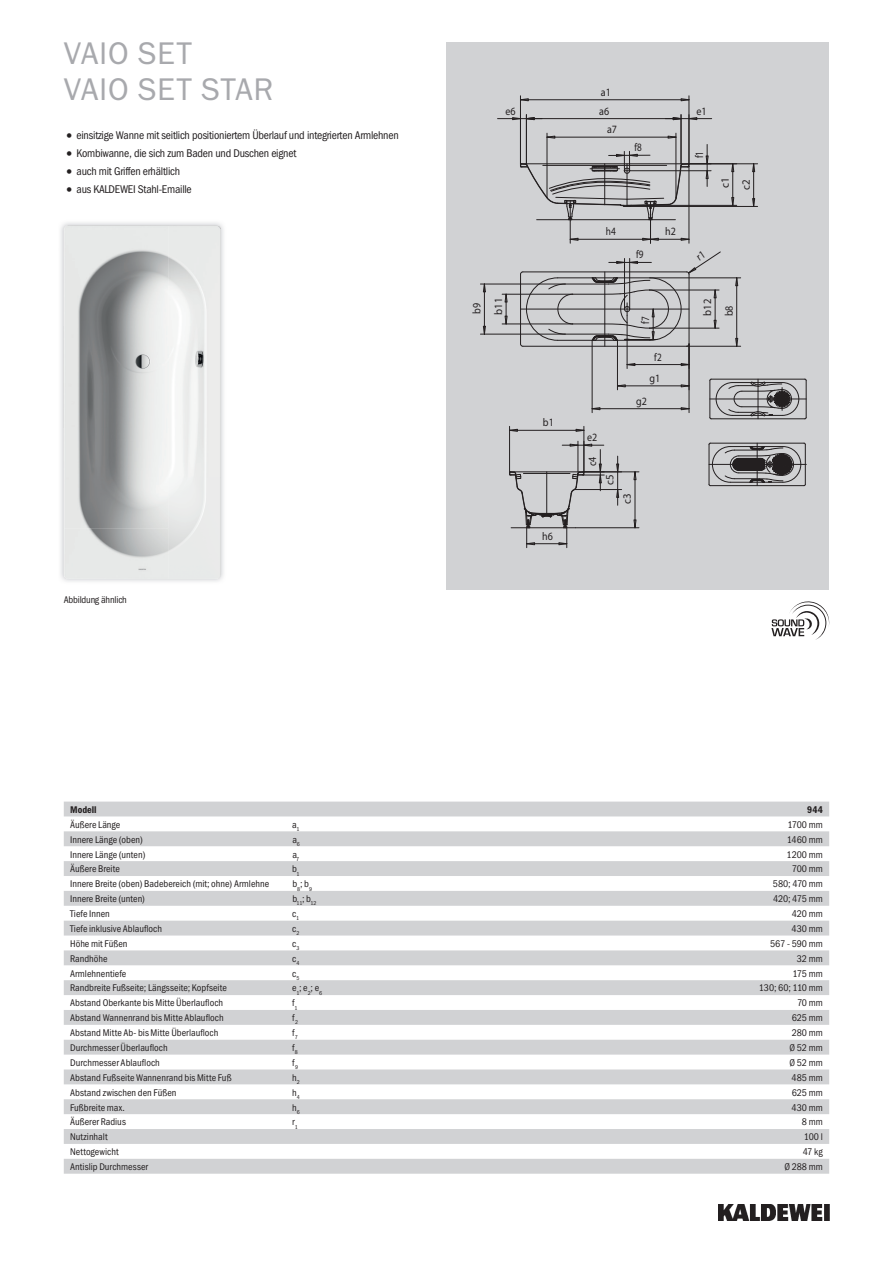
<style>
.page{position:relative;width:893px;height:1263px;background:#fff}
.page>*{position:absolute;margin:0;border:0;box-sizing:border-box;transform-origin:0 0}
.t1{font:31.5px/36px "Franklin Gothic ITC";letter-spacing:.02em;color:#a8a9ad}
.t2{font:11.25px "Franklin Gothic Cond ITC";letter-spacing:-.02em;color:#231f20}
.t3{font:11.25px "ISOCPEUR";color:#231f20;scale:.89 1}
.t4{font:11.25px "ISOCPEUR";color:#231f20;scale:.82 1}
.t5{font:11.25px "ISOCPEUR";color:#231f20;scale:.91 1}
.t6{font:11.25px "ISOCPEUR";color:#231f20}
.t7{font:11.25px "ISOCPEUR";color:#231f20;scale:.95 1}
.t8{font:11.25px "ISOCPEUR";color:#231f20;scale:.94 1}
.t9{font:11.25px "ISOCPEUR";color:#231f20;scale:.9 1}
.t10{font:11.25px "ISOCPEUR";color:#231f20;scale:.83 1}
.t11{font:9.75px "Franklin Gothic Cond ITC";color:#231f20}
.t12{font:9.75px "Franklin Gothic Cond ITC";letter-spacing:-.02em;color:#231f20}
.t13{font:600 9.75px "Franklin Gothic Cond ITC";color:#231f20}
.t14{font:5.7px "Franklin Gothic Cond ITC";color:#231f20}
.s1{font-size:15.75px}
</style>
<div class="page">
<img style="left:719px;top:1204px;width:110px;height:16px">
<div style="left:446px;top:43px;width:383px;height:547px;background:#d1d2d4"></div>
<svg style="left:709px;top:443px;width:97px;height:43px"></svg>
<svg style="left:509px;top:426px;width:130px;height:122px"></svg>
<svg style="left:497px;top:96px;width:261px;height:147px"></svg>
<img style="left:60px;top:222px;width:164px;height:360px">
<img style="left:64px;top:225px;width:104px;height:354px">
<img style="left:168px;top:354px;width:53px;height:225px">
<svg style="left:64px;top:801px;width:765px;height:373px"></svg>
<svg style="left:771px;top:601px;width:58px;height:39px"></svg>
<svg style="left:480px;top:251px;width:327px;height:168px"></svg>
<h1 class="t1" style="left:64px;top:35px;width:211px">VAIO SET<br>VAIO SET STAR</h1>
<p class="t2" style="left:64px;top:129px;width:336px"><span class="s1">•</span> einsitzige Wanne mit seitlich positioniertem Überlauf und integrierten Armlehnen</p>
<p class="t2" style="left:64px;top:147px;width:234px"><span class="s1">•</span> Kombiwanne, die sich zum Baden und Duschen eignet</p>
<p class="t2" style="left:64px;top:165px;width:118px"><span class="s1">•</span> auch mit Griffen erhältlich</p>
<p class="t2" style="left:64px;top:183px;width:129px"><span class="s1">•</span> aus KALDEWEI Stahl-Emaille</p>
<p class="t12" style="left:64px;top:594px;width:65px">Abbildung ähnlich</p>
<p class="t3" style="left:505px;top:104px;width:13px">e6</p>
<p class="t5" style="left:601px;top:85px;width:13px">a1</p>
<p class="t3" style="left:599px;top:104px;width:13px">a6</p>
<p class="t5" style="left:696px;top:104px;width:13px">e1</p>
<p class="t3" style="left:607px;top:122px;width:13px">a7</p>
<p class="t4" style="left:635px;top:141px;width:11px">f8</p>
<p class="t4" style="left:692px;top:158px;width:10px;rotate:-90deg">f1</p>
<p class="t10" style="left:606px;top:225px;width:13px">h4</p>
<p class="t3" style="left:665px;top:225px;width:14px">h2</p>
<p class="t4" style="left:636px;top:248px;width:11px">f9</p>
<p class="t6" style="left:718px;top:188px;width:12px;rotate:-90deg">c1</p>
<p class="t6" style="left:739px;top:190px;width:12px;rotate:-90deg">c2</p>
<p class="t7" style="left:491px;top:315px;width:19px;rotate:-90deg">b11</p>
<p class="t8" style="left:700px;top:316px;width:19px;rotate:-90deg">b12</p>
<p class="t4" style="left:654px;top:350px;width:11px">f2</p>
<p class="t3" style="left:470px;top:313px;width:14px;rotate:-90deg">b9</p>
<p class="t3" style="left:722px;top:316px;width:14px;rotate:-90deg">b8</p>
<p class="t4" style="left:638px;top:324px;width:11px;rotate:-90deg">f7</p>
<p class="t5" style="left:649px;top:371px;width:13px">g1</p>
<p class="t5" style="left:543px;top:416px;width:14px">b1</p>
<p class="t3" style="left:542px;top:529px;width:14px">h6</p>
<p class="t3" style="left:636px;top:394px;width:14px">g2</p>
<p class="t3" style="left:587px;top:430px;width:13px">e2</p>
<p class="t9" style="left:586px;top:466px;width:12px;rotate:-90deg">c4</p>
<p class="t6" style="left:603px;top:485px;width:12px;rotate:-90deg">c5</p>
<p class="t6" style="left:620px;top:504px;width:12px;rotate:-90deg">c3</p>
<p class="t13" style="left:70px;top:804px;width:28px">Modell</p>
<p class="t13" style="left:807px;top:804px;width:17px">944</p>
<p class="t11" style="left:70px;top:819px;width:52px">Äußere Länge</p>
<p class="t11" style="left:292px;top:819px;width:9px">a<sub>1</sub></p>
<p class="t11" style="left:787px;top:819px;width:37px">1700 mm</p>
<p class="t11" style="left:70px;top:834px;width:74px">Innere Länge (oben)</p>
<p class="t11" style="left:292px;top:834px;width:9px">a<sub>6</sub></p>
<p class="t11" style="left:787px;top:834px;width:38px">1460 mm</p>
<p class="t11" style="left:70px;top:848px;width:77px">Innere Länge (unten)</p>
<p class="t11" style="left:292px;top:848px;width:8px">a<sub>7</sub></p>
<p class="t11" style="left:787px;top:848px;width:38px">1200 mm</p>
<p class="t11" style="left:70px;top:863px;width:51px">Äußere Breite</p>
<p class="t11" style="left:292px;top:863px;width:9px">b<sub>1</sub></p>
<p class="t11" style="left:792px;top:863px;width:33px">700 mm</p>
<p class="t11" style="left:70px;top:878px;width:201px">Innere Breite (oben) Badebereich (mit; ohne) Armlehne</p>
<p class="t11" style="left:292px;top:878px;width:21px">b<sub>8</sub>; b<sub>9</sub></p>
<p class="t11" style="left:773px;top:878px;width:51px">580; 470 mm</p>
<p class="t11" style="left:70px;top:893px;width:76px">Innere Breite (unten)</p>
<p class="t14" style="left:292px;top:900px;width:26px"><sup>b</sup>11<sup>;</sup> <sup>b</sup>12</p>
<p class="t11" style="left:773px;top:893px;width:51px">420; 475 mm</p>
<p class="t11" style="left:70px;top:908px;width:41px">Tiefe Innen</p>
<p class="t11" style="left:292px;top:908px;width:8px">c<sub>1</sub></p>
<p class="t11" style="left:792px;top:908px;width:32px">420 mm</p>
<p class="t11" style="left:70px;top:923px;width:93px">Tiefe inklusive Ablaufloch</p>
<p class="t11" style="left:292px;top:923px;width:9px">c<sub>2</sub></p>
<p class="t11" style="left:791px;top:923px;width:33px">430 mm</p>
<p class="t11" style="left:70px;top:938px;width:59px">Höhe mit Füßen</p>
<p class="t11" style="left:292px;top:938px;width:9px">c<sub>3</sub></p>
<p class="t11" style="left:770px;top:938px;width:54px">567 - 590 mm</p>
<p class="t11" style="left:70px;top:953px;width:39px">Randhöhe</p>
<p class="t11" style="left:292px;top:953px;width:9px">c<sub>4</sub></p>
<p class="t11" style="left:797px;top:953px;width:27px">32 mm</p>
<p class="t11" style="left:70px;top:967px;width:58px">Armlehnentiefe</p>
<p class="t11" style="left:292px;top:967px;width:9px">c<sub>5</sub></p>
<p class="t11" style="left:792px;top:967px;width:32px">175 mm</p>
<p class="t11" style="left:70px;top:982px;width:158px">Randbreite Fußseite; Längsseite; Kopfseite</p>
<p class="t11" style="left:292px;top:982px;width:31px">e<sub>1</sub>; e<sub>2</sub>; e<sub>6</sub></p>
<p class="t11" style="left:759px;top:982px;width:65px">130; 60; 110 mm</p>
<p class="t11" style="left:70px;top:997px;width:155px">Abstand Oberkante bis Mitte Überlaufloch</p>
<p class="t11" style="left:292px;top:997px;width:7px">f<sub>1</sub></p>
<p class="t11" style="left:797px;top:997px;width:27px">70 mm</p>
<p class="t11" style="left:70px;top:1012px;width:155px">Abstand Wannenrand bis Mitte Ablaufloch</p>
<p class="t11" style="left:292px;top:1012px;width:7px">f<sub>2</sub></p>
<p class="t11" style="left:792px;top:1012px;width:33px">625 mm</p>
<p class="t11" style="left:70px;top:1027px;width:150px">Abstand Mitte Ab- bis Mitte Überlaufloch</p>
<p class="t11" style="left:292px;top:1027px;width:7px">f<sub>7</sub></p>
<p class="t11" style="left:792px;top:1027px;width:33px">280 mm</p>
<p class="t11" style="left:70px;top:1042px;width:99px">Durchmesser Überlaufloch</p>
<p class="t11" style="left:292px;top:1042px;width:7px">f<sub>8</sub></p>
<p class="t11" style="left:789px;top:1042px;width:35px">Ø 52 mm</p>
<p class="t11" style="left:70px;top:1057px;width:91px">Durchmesser Ablaufloch</p>
<p class="t11" style="left:292px;top:1057px;width:7px">f<sub>9</sub></p>
<p class="t11" style="left:789px;top:1057px;width:35px">Ø 52 mm</p>
<p class="t11" style="left:70px;top:1072px;width:163px">Abstand Fußseite Wannenrand bis Mitte Fuß</p>
<p class="t11" style="left:292px;top:1072px;width:9px">h<sub>2</sub></p>
<p class="t11" style="left:791px;top:1072px;width:33px">485 mm</p>
<p class="t11" style="left:70px;top:1087px;width:108px">Abstand zwischen den Füßen</p>
<p class="t11" style="left:292px;top:1087px;width:9px">h<sub>4</sub></p>
<p class="t11" style="left:792px;top:1087px;width:33px">625 mm</p>
<p class="t11" style="left:70px;top:1101px;width:56px">Fußbreite max.</p>
<p class="t11" style="left:292px;top:1101px;width:9px">h<sub>6</sub></p>
<p class="t11" style="left:791px;top:1101px;width:33px">430 mm</p>
<p class="t11" style="left:70px;top:1116px;width:57px">Äußerer Radius</p>
<p class="t11" style="left:292px;top:1116px;width:7px">r<sub>1</sub></p>
<p class="t11" style="left:802px;top:1116px;width:22px">8 mm</p>
<p class="t11" style="left:70px;top:1131px;width:39px">Nutzinhalt</p>
<p class="t11" style="left:804px;top:1131px;width:20px">100 l</p>
<p class="t11" style="left:70px;top:1146px;width:50px">Nettogewicht</p>
<p class="t11" style="left:803px;top:1146px;width:22px">47 kg</p>
<p class="t11" style="left:70px;top:1161px;width:80px">Antislip Durchmesser</p>
<p class="t11" style="left:784px;top:1161px;width:40px">Ø 288 mm</p>
</div>
